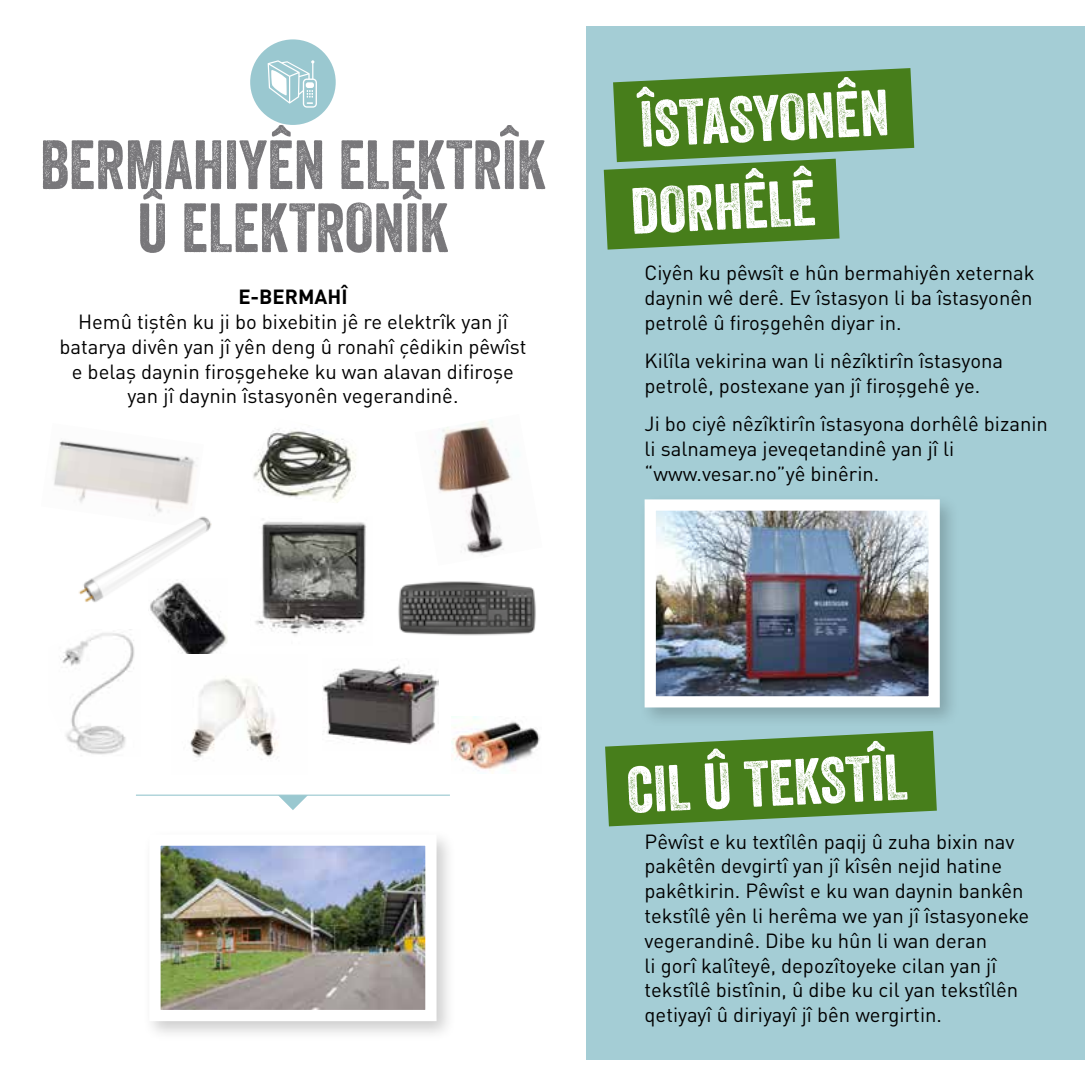
<style>
.page{position:relative;width:1085px;height:1085px;background:#fff}
.page>*{position:absolute;margin:0;border:0;box-sizing:border-box;transform-origin:0 0}
.t1{font:67.27px/63px "Veneer";color:#78777a;text-align:center}
.t2{font:63px "Veneer";color:#fff}
.t3{font:20.25px/24.8px "DIN Pro";color:#000}
.t4{font:700 20.25px "DIN";color:#000}
</style>
<div class="page">
<img style="left:60px;top:629px;width:75px;height:126px">
<img style="left:54px;top:440px;width:143px;height:72px">
<div style="left:586px;top:26px;width:498px;height:1033px;background:#a4cdd5"></div>
<hr style="left:1084px;top:26px;width:1px;height:1033px;background:#a4cdd5">
<img style="left:323px;top:665px;width:115px;height:80px">
<img style="left:452px;top:716px;width:89px;height:57px">
<img style="left:150px;top:608px;width:77px;height:46px">
<img style="left:255px;top:521px;width:111px;height:113px">
<img style="left:253px;top:429px;width:103px;height:74px">
<img style="left:78px;top:512px;width:134px;height:96px">
<img style="left:435px;top:419px;width:85px;height:136px">
<img style="left:398px;top:581px;width:138px;height:55px">
<hr style="left:136px;top:794px;width:314px;height:1px;background:#9ac8d0">
<svg style="left:278px;top:795px;width:30px;height:15px"></svg>
<img style="left:190px;top:678px;width:89px;height:82px">
<div style="left:250px;top:39px;width:85px;height:86px;background:#9ac8d0;border-radius:50%"></div>
<svg style="left:267px;top:60px;width:50px;height:48px"></svg>
<div style="left:143px;top:827px;width:314px;height:214px;background:#000;opacity:.2"></div>
<img style="left:161px;top:846px;width:263px;height:162px">
<div style="left:149px;top:834px;width:287px;height:186px;border:11px solid #fff"></div>
<svg style="left:603px;top:68px;width:311px;height:181px"></svg>
<svg style="left:605px;top:730px;width:331px;height:96px"></svg>
<div style="left:638px;top:493px;width:322px;height:234px;background:#000;opacity:.2"></div>
<img style="left:656px;top:511px;width:271px;height:184px">
<div style="left:644px;top:499px;width:295px;height:208px;border:11px solid #fff"></div>
<h1 class="t1" style="left:40px;top:133px;width:507px">BERMAHIYÊN ELEKTRÎK<br>Û ELEKTRONÎK</h1>
<p class="t4" style="left:238px;top:284px;width:111px">E-BERMAHÎ</p>
<p class="t3" style="left:59px;top:308px;width:468px;text-align:center">Hemû tiştên ku ji bo bixebitin jê re elektrîk yan jî batarya divên yan jî yên deng û ronahî çêdikin pêwîst e belaş daynin firoşgeheke ku wan alavan difiroşe yan jî daynin îstasyonên vegerandinê.</p>
<h2 class="t2" style="left:637px;top:86px;width:251px;rotate:-3deg">ÎSTASYONÊN</h2>
<h2 class="t2" style="left:628px;top:173px;width:186px;rotate:-3deg">DORHÊLÊ</h2>
<p class="t3" style="left:644px;top:259px;width:391px;text-align:justify">Ciyên ku pêwsît e hûn bermahiyên xeternak daynin wê derê. Ev îstasyon li ba îstasyonên petrolê û firoşgehên diyar in.</p>
<p class="t3" style="left:644px;top:347px;width:360px">Kilîla vekirina wan li nêzîktirîn îstasyona petrolê, postexane yan jî firoşgehê ye.</p>
<p class="t3" style="left:644px;top:410px;width:405px">Ji bo ciyê nêzîktirîn îstasyona dorhêlê bizanin li salnameya jeveqetandinê yan jî li “www.vesar.no”yê binêrin.</p>
<h2 class="t2" style="left:625px;top:752px;width:282px;rotate:-3deg">CIL Û TEKSTÎL</h2>
<p class="t3" style="left:644px;top:827px;width:386px">Pêwîst e ku textîlên paqij û zuha bixin nav pakêtên devgirtî yan jî kîsên nejid hatine pakêtkirin. Pêwîst e ku wan daynin bankên tekstîlê yên li herêma we yan jî îstasyoneke vegerandinê. Dibe ku hûn li wan deran<br>li gorî kalîteyê, depozîtoyeke cilan yan jî tekstîlê bistînin, û dibe ku cil yan tekstîlên qetiyayî û diriyayî jî bên wergirtin.</p>
</div>
